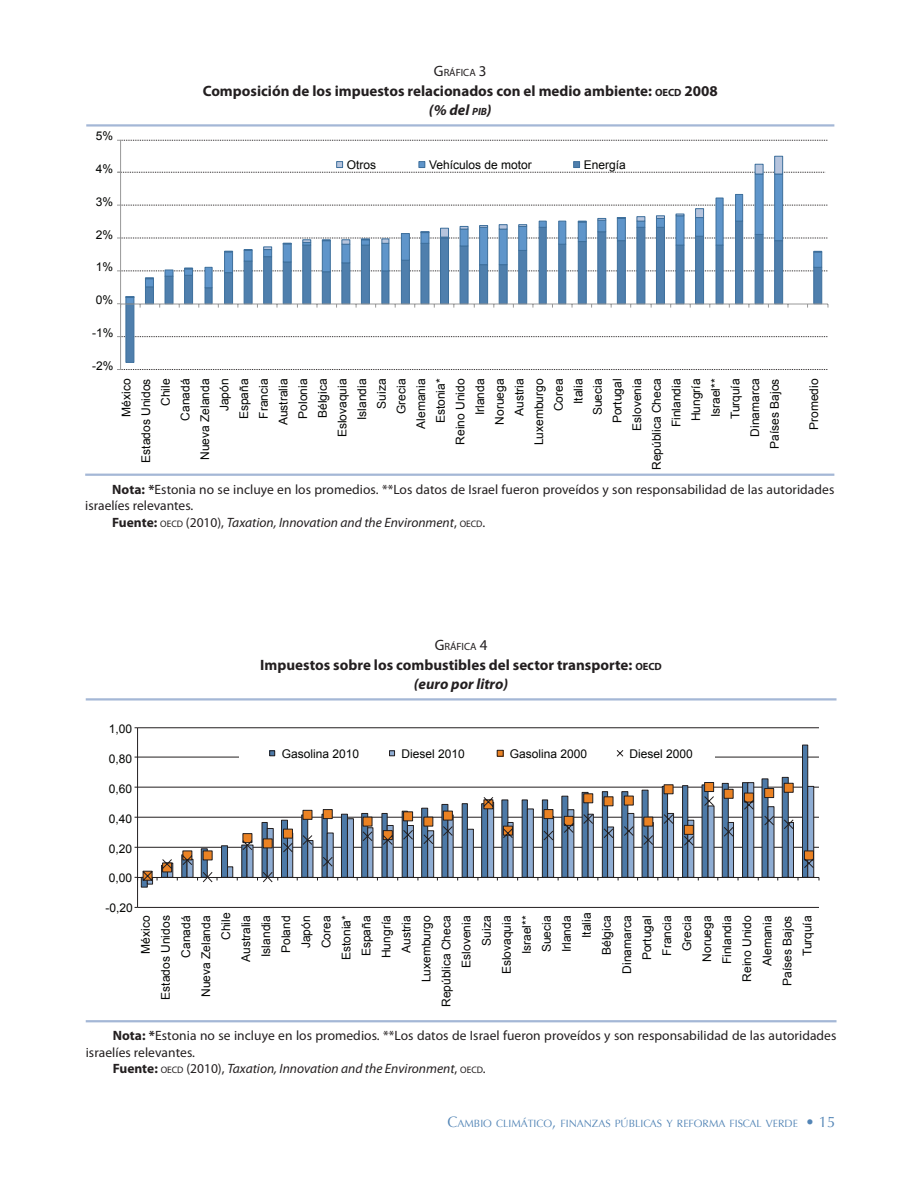
<style>
.page{position:relative;width:919px;height:1189px;background:#fff}
.page>*{position:absolute;margin:0;border:0;box-sizing:border-box;transform-origin:0 0}
.a1{font:700 15px/19.5px "Myriad Pro";color:#231f20;text-align:center}
.a3{font:13.5px/16.5px "Myriad Pro";letter-spacing:.005em;color:#231f20}
.nota{font:italic 13.5px "Myriad Pro";color:#231f20}
.t1{font:12px/19.6px "Arial";color:#040503;text-align:right}
.t2{font:10.5px "Optima";color:#5385b6}
.a1-2{font:10.5px "Myriad Pro";color:#231f20}
.s1{font-size:15px}
.s2{font-size:10.5px}
.s3{font-style:italic}
.s4{font-style:italic;font-size:10.5px}
.s5{font-weight:700}
.s6{font-weight:700;font-style:normal}
.s7{font-style:normal;font-size:9.45px}
.s8{font-style:normal}
</style>
<div class="page">
<hr style="left:86px;top:124px;width:748px;height:2px;background:#a4b7d6">
<hr style="left:85px;top:473px;width:749px;height:3px;background:#a4b7d6">
<hr style="left:86px;top:698px;width:750px;height:2px;background:#a4b7d6">
<hr style="left:86px;top:1020px;width:750px;height:2px;background:#a4b7d6">
<svg style="left:125px;top:305px;width:697px;height:58px"></svg>
<svg style="left:125px;top:298px;width:697px;height:7px"></svg>
<svg style="left:125px;top:155px;width:697px;height:143px"></svg>
<hr style="left:120px;top:140px;width:1px;height:229px;background:#989898">
<svg style="left:117px;top:140px;width:711px;height:1px"></svg>
<svg style="left:117px;top:205px;width:711px;height:1px"></svg>
<svg style="left:117px;top:237px;width:711px;height:2px"></svg>
<svg style="left:117px;top:270px;width:711px;height:1px"></svg>
<svg style="left:117px;top:336px;width:711px;height:1px"></svg>
<svg style="left:117px;top:369px;width:711px;height:1px"></svg>
<hr style="left:121px;top:303px;width:707px;height:1px;background:#989898">
<div style="left:336px;top:161px;width:7px;height:7px;border:1px solid #3d6f9c"></div>
<svg style="left:117px;top:162px;width:708px;height:11px"></svg>
<div style="left:418px;top:161px;width:7px;height:7px;border:1px solid #3d6f9c"></div>
<div style="left:573px;top:161px;width:7px;height:7px;border:1px solid #3d6f9c"></div>
<hr style="left:138px;top:727px;width:681px;height:1px;background:#231f20">
<hr style="left:138px;top:756px;width:681px;height:1px;background:#231f20">
<hr style="left:138px;top:786px;width:681px;height:1px;background:#231f20">
<hr style="left:138px;top:816px;width:681px;height:1px;background:#231f20">
<hr style="left:138px;top:847px;width:681px;height:1px;background:#231f20">
<hr style="left:138px;top:907px;width:681px;height:1px;background:#231f20">
<svg style="left:137px;top:727px;width:677px;height:181px"></svg>
<hr style="left:138px;top:877px;width:681px;height:1px;background:#231f20">
<svg style="left:142px;top:781px;width:672px;height:102px"></svg>
<svg style="left:269px;top:750px;width:6px;height:6px"></svg>
<svg style="left:389px;top:750px;width:6px;height:6px"></svg>
<svg style="left:496px;top:749px;width:128px;height:8px"></svg>
<p class="t1" style="left:96px;top:126px;width:19px">5%</p>
<p class="t1" style="left:96px;top:159px;width:19px">4%</p>
<p class="t1" style="left:96px;top:192px;width:19px">3%</p>
<p class="t1" style="left:96px;top:224px;width:19px">2%</p>
<p class="t1" style="left:96px;top:257px;width:19px">1%</p>
<p class="t1" style="left:96px;top:290px;width:19px">0%</p>
<p class="a1-2" style="left:434px;top:66px;width:54px"><span class="s1">G</span>RÁFICA <span class="s1">3</span></p>
<p class="a1" style="left:203px;top:80px;width:517px">Composición de los impuestos relacionados con el medio ambiente: <span class="s2">OECD</span> 2008 <span class="s3">(% del</span> <span class="s4">pib</span><span class="s3">)</span></p>
<p class="t1" style="left:347px;top:155px;width:31px">Otros</p>
<p class="t1" style="left:429px;top:155px;width:104px">Vehículos de motor</p>
<p class="t1" style="left:584px;top:155px;width:44px">Energía</p>
<p class="t1" style="left:92px;top:323px;width:23px">-1%</p>
<p class="t1" style="left:92px;top:355px;width:23px">-2%</p>
<p class="t1" style="left:116px;top:470px;width:93px;rotate:-90deg">México<br>Estados Unidos<br>Chile<br>Canadá<br>Nueva Zelanda<br>Japón<br>España<br>Francia<br>Australia<br>Polonia<br>Bélgica<br>Eslovaquia<br>Islandia<br>Suiza<br>Grecia<br>Alemania<br>Estonia*<br>Reino Unido<br>Irlanda<br>Noruega<br>Austria<br>Luxemburgo<br>Corea<br>Italia<br>Suecia<br>Portugal<br>Eslovenia<br>República Checa<br>Finlandia<br>Hungría<br>Israel**<br>Turquía<br>Dinamarca<br>Países Bajos</p>
<p class="t1" style="left:804px;top:430px;width:53px;rotate:-90deg">Promedio</p>
<p class="a3" style="left:85px;top:481px;width:751px;text-indent:27px"><span class="s5">Nota: *</span>Estonia no se incluye en los promedios. **Los datos de Israel fueron proveídos y son responsabilidad de las autoridades israelíes relevantes.</p>
<p class="nota" style="left:112px;top:514px;width:374px"><span class="s6">Fuente:</span> <span class="s7">OECD</span> <span class="s8">(2010),</span> Taxation, Innovation and the Environment<span class="s8">,</span> <span class="s7">OECD</span><span class="s8">.</span></p>
<p class="a1-2" style="left:435px;top:640px;width:54px"><span class="s1">G</span>RÁFICA <span class="s1">4</span></p>
<p class="a1" style="left:260px;top:654px;width:403px">Impuestos sobre los combustibles del sector transporte: <span class="s2">OECD </span><span class="s3">(euro por litro)</span></p>
<p class="t1" style="left:109px;top:719px;width:25px">1,00</p>
<p class="t1" style="left:109px;top:748px;width:25px">0,80</p>
<p class="t1" style="left:109px;top:778px;width:25px">0,60</p>
<p class="t1" style="left:109px;top:808px;width:25px">0,40</p>
<p class="t1" style="left:109px;top:838px;width:25px">0,20</p>
<p class="t1" style="left:109px;top:868px;width:25px">0,00</p>
<p class="t1" style="left:105px;top:898px;width:29px">-0,20</p>
<p class="t1" style="left:282px;top:744px;width:79px">Gasolina 2010</p>
<p class="t1" style="left:401px;top:744px;width:65px">Diesel 2010</p>
<p class="t1" style="left:510px;top:744px;width:79px">Gasolina 2000</p>
<p class="t1" style="left:629px;top:744px;width:65px">Diesel 2000</p>
<p class="t1" style="left:136px;top:1006px;width:96px;line-height:20.1px;rotate:-90deg">México<br>Estados Unidos<br>Canadá<br>Nueva Zelanda<br>Chile<br>Australia<br>Islandia<br>Poland<br>Japón<br>Corea<br>Estonia*<br>España<br>Hungría<br>Austria<br>Luxemburgo<br>República Checa<br>Eslovenia<br>Suiza<br>Eslovaquia<br>Israel**<br>Suecia<br>Irlanda<br>Italia<br>Bélgica<br>Dinamarca<br>Portugal<br>Francia<br>Grecia<br>Noruega<br>Finlandia<br>Reino Unido<br>Alemania<br>Países Bajos<br>Turquía</p>
<p class="a3" style="left:86px;top:1027px;width:752px;text-indent:27px"><span class="s5">Nota: *</span>Estonia no se incluye en los promedios. **Los datos de Israel fueron proveídos y son responsabilidad de las autoridades israelíes relevantes.</p>
<p class="nota" style="left:113px;top:1060px;width:374px"><span class="s6">Fuente:</span> <span class="s7">OECD</span> <span class="s8">(2010),</span> Taxation, Innovation and the Environment<span class="s8">,</span> <span class="s7">OECD</span><span class="s8">.</span></p>
<p class="t2" style="left:448px;top:1117px;width:389px"><span class="s1">C</span>AMBIO CLIMÁTICO<span class="s1">,</span> FINANZAS PÚBLICAS Y REFORMA FISCAL VERDE <span class="s1">• 15</span></p>
</div>
